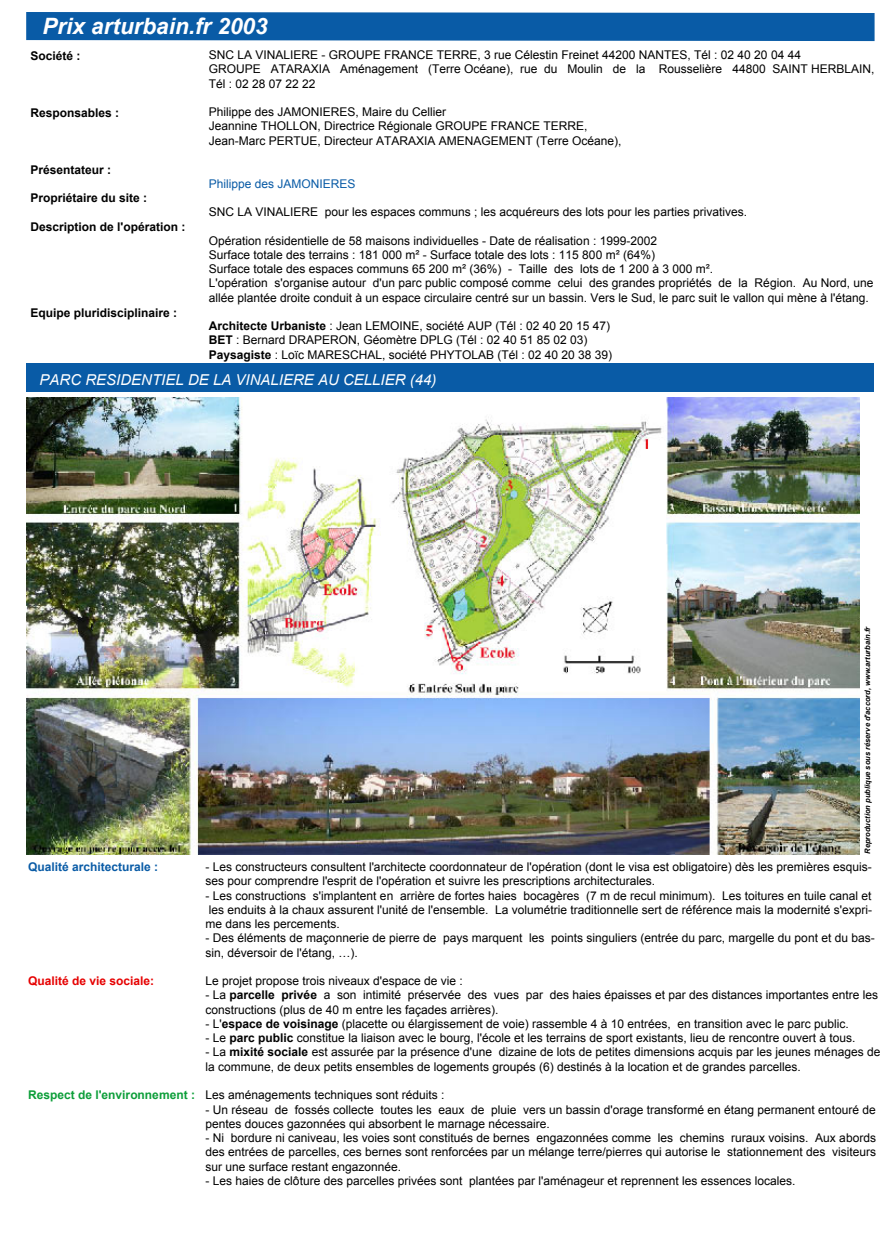
<style>
.page{position:relative;width:893px;height:1234px;background:#fff}
.page>*{position:absolute;margin:0;border:0;box-sizing:border-box;transform-origin:0 0}
.t1{font:italic 700 22.5px "Arial";color:#fff}
.t2{font:italic 15px "Arial";color:#fff}
.t3{font:12px/14.2px "Arial";color:#000}
.t4{font:700 12px "Arial";color:#000}
.t5{font:700 12px "Arial";color:#0c9e39}
.t6{font:700 12px "Arial";color:#095ba6}
.t7{font:12px "Arial";color:#095ba6}
.t8{font:700 12px "Arial";color:#e60000}
.t9{font:italic 700 7.5px "Arial";color:#000}
.s1{font-weight:700}
</style>
<div class="page">
<div style="left:26px;top:12px;width:848px;height:29px;background:#095ba6"></div>
<div style="left:26px;top:364px;width:848px;height:28px;background:#095ba6"></div>
<img style="left:26px;top:397px;width:833px;height:457px">
<h1 class="t1" style="left:42px;top:10px;width:227px">Prix arturbain.fr 2003</h1>
<p class="t4" style="left:31px;top:47px;width:52px">Société :</p>
<h1 class="t1" style="left:43px;top:15px;width:44px">Prix</h1>
<h1 class="t1" style="left:219px;top:15px;width:52px">2003</h1>
<p class="t3" style="left:209px;top:48px;width:667px">SNC LA VINALIERE - GROUPE FRANCE TERRE, 3 rue Célestin Freinet 44200 NANTES, Tél : 02 40 20 04 44<br>GROUPE ATARAXIA Aménagement (Terre Océane), rue du Moulin de la Rousselière 44800 SAINT HERBLAIN,<br>Tél : 02 28 07 22 22</p>
<p class="t3" style="left:209px;top:105px;width:414px">Philippe des JAMONIERES, Maire du Cellier<br>Jeannine THOLLON, Directrice Régionale GROUPE FRANCE TERRE,<br>Jean-Marc PERTUE, Directeur ATARAXIA AMENAGEMENT (Terre Océane),</p>
<p class="t7" style="left:209px;top:175px;width:148px">Philippe des JAMONIERES</p>
<p class="t3" style="left:209px;top:204px;width:540px">SNC LA VINALIERE pour les espaces communs ; les acquéreurs des lots pour les parties privatives.</p>
<p class="t3" style="left:209px;top:233px;width:666px">Opération résidentielle de 58 maisons individuelles - Date de réalisation : 1999-2002<br>Surface totale des terrains : 181 000 m² - Surface totale des lots : 115 800 m² (64%)<br>Surface totale des espaces communs 65 200 m² (36%) - Taille des lots de 1 200 à 3 000 m².<br>L'opération s'organise autour d'un parc public composé comme celui des grandes propriétés de la Région. Au Nord, une allée plantée droite conduit à un espace circulaire centré sur un bassin. Vers le Sud, le parc suit le vallon qui mène à l'étang.</p>
<p class="t3" style="left:209px;top:318px;width:405px"><span class="s1">Architecte Urbaniste</span> : Jean LEMOINE, société AUP (Tél : 02 40 20 15 47)<br><span class="s1">BET</span> : Bernard DRAPERON, Géomètre DPLG (Tél : 02 40 51 85 02 03)<br><span class="s1">Paysagiste</span> : Loïc MARESCHAL, société PHYTOLAB (Tél : 02 40 20 38 39)</p>
<p class="t4" style="left:31px;top:104px;width:90px">Responsables :</p>
<p class="t4" style="left:31px;top:161px;width:82px">Présentateur :</p>
<p class="t4" style="left:31px;top:190px;width:118px">Propriétaire du site :</p>
<p class="t4" style="left:31px;top:218px;width:156px">Description de l'opération :</p>
<p class="t4" style="left:31px;top:304px;width:148px">Equipe pluridisciplinaire :</p>
<p class="t2" style="left:40px;top:369px;width:398px">PARC RESIDENTIEL DE LA VINALIERE AU CELLIER (44)</p>
<p class="t9" style="left:862px;top:853px;width:229px;rotate:-90deg">Reproduction publique sous réserve d'accord, www.arturbain.fr</p>
<p class="t6" style="left:28px;top:858px;width:132px">Qualité architecturale :</p>
<p class="t8" style="left:28px;top:972px;width:128px">Qualité de vie sociale:</p>
<p class="t5" style="left:28px;top:1086px;width:168px">Respect de l'environnement :</p>
<p class="t3" style="left:206px;top:859px;width:668px">- Les constructeurs consultent l'architecte coordonnateur de l'opération (dont le visa est obligatoire) dès les premières esquis&shy;ses pour comprendre l'esprit de l'opération et suivre les prescriptions architecturales.</p>
<p class="t3" style="left:206px;top:888px;width:668px;text-align:justify">- Les constructions s'implantent en arrière de fortes haies bocagères (7 m de recul minimum). Les toitures en tuile canal et les enduits à la chaux assurent l'unité de l'ensemble. La volumétrie traditionnelle sert de référence mais la modernité s'expri&shy;me dans les percements.</p>
<p class="t3" style="left:206px;top:930px;width:671px">- Des éléments de maçonnerie de pierre de pays marquent les points singuliers (entrée du parc, margelle du pont et du bas&shy;sin, déversoir de l'étang, …).</p>
<p class="t3" style="left:206px;top:973px;width:259px">Le projet propose trois niveaux d'espace de vie :</p>
<p class="t3" style="left:206px;top:987px;width:674px">- La <span class="s1">parcelle privée</span> a son intimité préservée des vues par des haies épaisses et par des distances importantes entre les constructions (plus de 40 m entre les façades arrières).</p>
<p class="t3" style="left:206px;top:1016px;width:645px">- L'<span class="s1">espace de voisinage</span> (placette ou élargissement de voie) rassemble 4 à 10 entrées, en transition avec le parc public.</p>
<p class="t3" style="left:206px;top:1030px;width:651px">- Le <span class="s1">parc public</span> constitue la liaison avec le bourg, l'école et les terrains de sport existants, lieu de rencontre ouvert à tous.</p>
<p class="t3" style="left:206px;top:1044px;width:676px">- La <span class="s1">mixité sociale</span> est assurée par la présence d'une dizaine de lots de petites dimensions acquis par les jeunes ménages de la commune, de deux petits ensembles de logements groupés (6) destinés à la location et de grandes parcelles.</p>
<p class="t3" style="left:206px;top:1087px;width:240px">Les aménagements techniques sont réduits :</p>
<p class="t3" style="left:206px;top:1101px;width:672px">- Un réseau de fossés collecte toutes les eaux de pluie vers un bassin d'orage transformé en étang permanent entouré de pentes douces gazonnées qui absorbent le marnage nécessaire.</p>
<p class="t3" style="left:206px;top:1130px;width:672px;text-align:justify">- Ni bordure ni caniveau, les voies sont constitués de bernes engazonnées comme les chemins ruraux voisins. Aux abords des entrées de parcelles, ces bernes sont renforcées par un mélange terre/pierres qui autorise le stationnement des visiteurs sur une surface restant engazonnée.</p>
<p class="t3" style="left:206px;top:1173px;width:591px">- Les haies de clôture des parcelles privées sont plantées par l'aménageur et reprennent les essences locales.</p>
</div>
